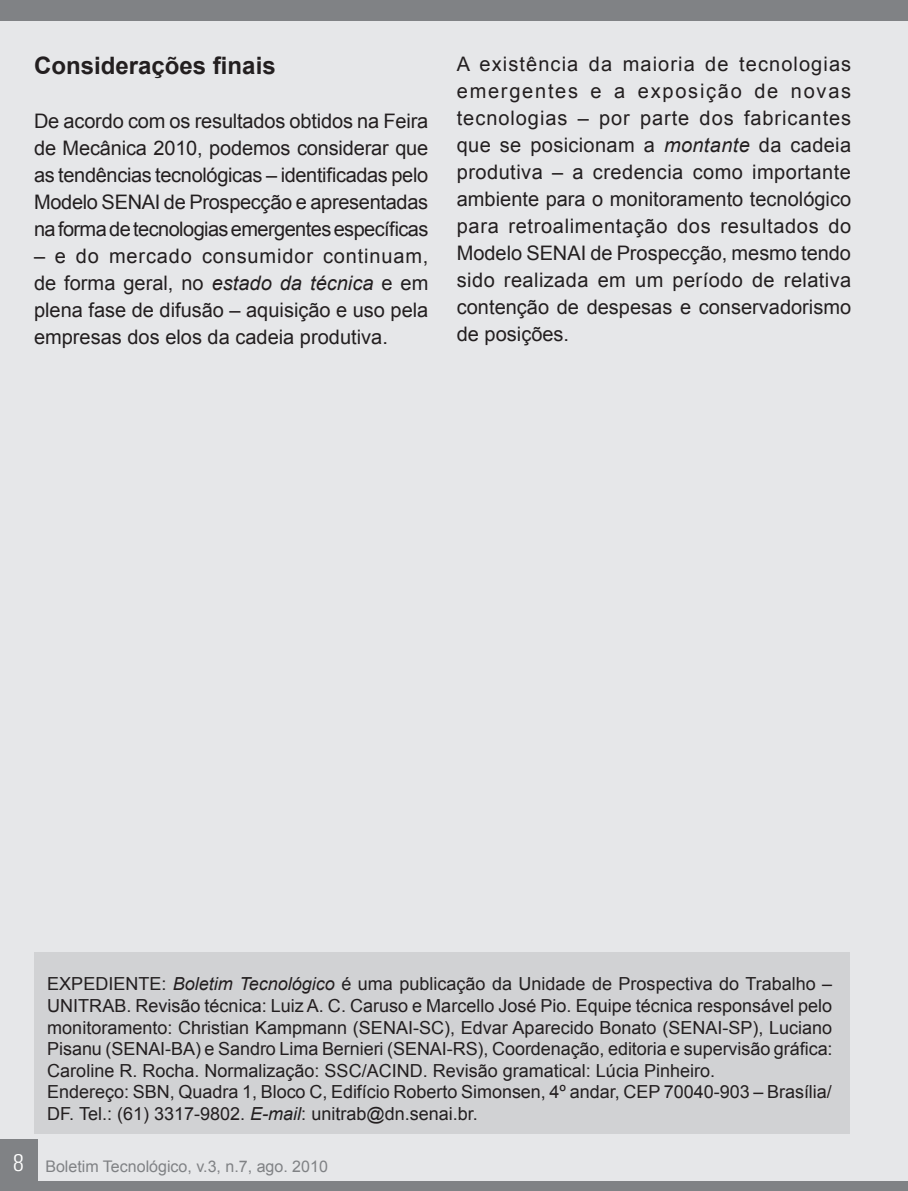
<style>
.page{position:relative;width:908px;height:1191px;background:#fff}
.page>*{position:absolute;margin:0;border:0;box-sizing:border-box;transform-origin:0 0}
.t1{font:700 24px "Arial";color:#231f20}
.t2{font:20px/27px "Arial";color:#231f20;text-align:justify}
.t3{font:18px/21.6px "Arial";color:#231f20}
.t4{font:16px "Arial";color:#808285}
.s1{font-style:italic}
.s2{font-family:"Univers";font-weight:300;font-stretch:condensed;font-size:24px;color:#fff}
</style>
<div class="page">
<div style="left:0;top:0;width:907px;height:1191px;background:#e6e7e9"></div>
<div style="left:0;top:0;width:907px;height:21px;background:#808285"></div>
<div style="left:0;top:1181px;width:907px;height:10px;background:#808285"></div>
<div style="left:0;top:1140px;width:38px;height:51px;background:#808285"></div>
<div style="left:34px;top:952px;width:814px;height:182px;background:#d1d2d4"></div>
<p class="t1" style="left:34px;top:50px;width:243px">Considerações finais</p>
<p class="t2" style="left:34px;top:108px;width:396px">De acordo com os resultados obtidos na Feira de Mecânica 2010, podemos considerar que as tendências tecnológicas – identificadas pelo Modelo SENAI de Prospecção e apresentadas na forma de tecnologias emergentes específicas</p>
<p class="t2" style="left:34px;top:243px;width:396px">– e do mercado consumidor continuam, de forma geral, no <span class="s1">estado da técnica</span> e em plena fase de difusão – aquisição e uso pela empresas dos elos da cadeia produtiva.</p>
<p class="t2" style="left:456px;top:51px;width:396px">A existência da maioria de tecnologias emergentes e a exposição de novas tecnologias – por parte dos fabricantes que se posicionam a <span class="s1">montante</span> da cadeia produtiva – a credencia como importante ambiente para o monitoramento tecnológico para retroalimentação dos resultados do Modelo SENAI de Prospecção, mesmo tendo sido realizada em um período de relativa contenção de despesas e conservadorismo de posições.</p>
<p class="t3" style="left:47px;top:973px;width:786px">EXPEDIENTE: <span class="s1">Boletim Tecnológico</span> é uma publicação da Unidade de Prospectiva do Trabalho – UNITRAB. Revisão técnica: Luiz A. C. Caruso e Marcello José Pio. Equipe técnica responsável pelo monitoramento: Christian Kampmann (SENAI-SC), Edvar Aparecido Bonato (SENAI-SP), Luciano Pisanu (SENAI-BA) e Sandro Lima Bernieri (SENAI-RS), Coordenação, editoria e supervisão gráfica:<br>Caroline R. Rocha. Normalização: SSC/ACIND. Revisão gramatical: Lúcia Pinheiro.<br>Endereço: SBN, Quadra 1, Bloco C, Edifício Roberto Simonsen, 4º andar, CEP 70040-903 – Brasília/ DF. Tel.: (61) 3317-9802. <span class="s1">E-mail</span>: unitrab@dn.senai.br.</p>
<p class="t4" style="left:13px;top:1156px;width:316px"><span class="s2">8</span> Boletim Tecnológico, v.3, n.7, ago. 2010</p>
</div>
